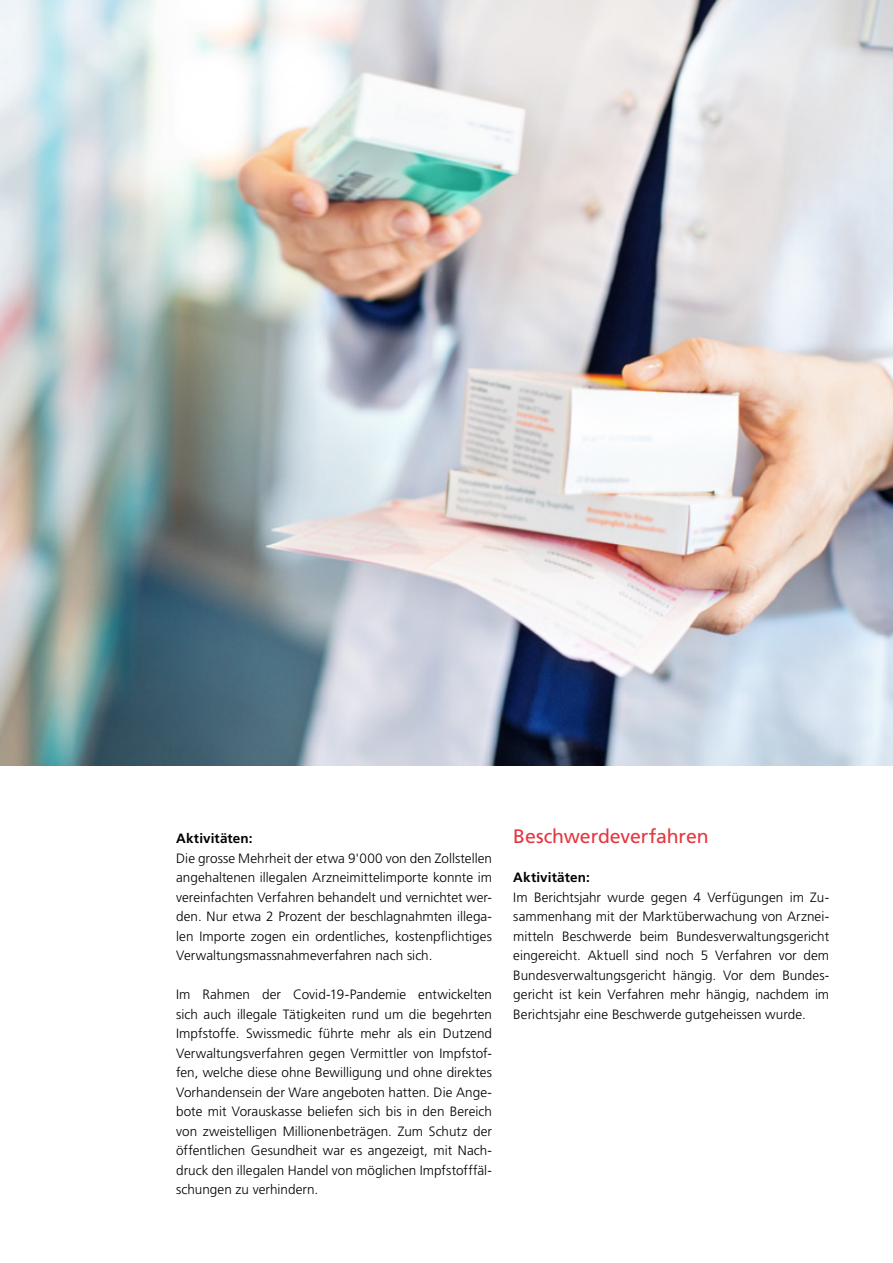
<style>
.page{position:relative;width:893px;height:1263px;background:#fff}
.page>*{position:absolute;margin:0;border:0;box-sizing:border-box;transform-origin:0 0}
.Untertitel_1{font:19.5px "Frutiger LT Std";letter-spacing:-.01em;color:#e6363e}
.Grundtext{font:300 13.5px/19.5px "Frutiger LT Std";color:#000;text-align:justify}
.Grundtext_ohneAbstan{font:700 13.5px "Frutiger LT Std";letter-spacing:.01em;color:#000}
</style>
<div class="page">
<img style="left:0;top:0;width:893px;height:765px">
<p class="Grundtext_ohneAbstan" style="left:176px;top:831px;width:78px">Aktivitäten:</p>
<p class="Grundtext" style="left:176px;top:849px;width:317px">Die grosse Mehrheit der etwa 9'000 von den Zollstellen angehaltenen illegalen Arzneimittelimporte konnte im vereinfachten Verfahren behandelt und vernichtet wer&shy;den. Nur etwa 2 Prozent der beschlagnahmten illega&shy;len Importe zogen ein ordentliches, kostenpflichtiges Verwaltungsmassnahmeverfahren nach sich.</p>
<p class="Grundtext" style="left:176px;top:985px;width:317px">Im Rahmen der Covid-19-Pandemie entwickelten sich auch illegale Tätigkeiten rund um die begehrten Impfstoffe. Swissmedic führte mehr als ein Dutzend Verwaltungsverfahren gegen Vermittler von Impfstof&shy;fen, welche diese ohne Bewilligung und ohne direktes Vorhandensein der Ware angeboten hatten. Die Ange&shy;bote mit Vorauskasse beliefen sich bis in den Bereich von zweistelligen Millionenbeträgen. Zum Schutz der öffentlichen Gesundheit war es angezeigt, mit Nach&shy;druck den illegalen Handel von möglichen Impfstofffäl&shy;schungen zu verhindern.</p>
<p class="Untertitel_1" style="left:513px;top:825px;width:197px">Beschwerdeverfahren</p>
<p class="Grundtext_ohneAbstan" style="left:513px;top:870px;width:78px">Aktivitäten:</p>
<p class="Grundtext" style="left:513px;top:888px;width:317px">Im Berichtsjahr wurde gegen 4 Verfügungen im Zu&shy;sammenhang mit der Marktüberwachung von Arznei&shy;mitteln Beschwerde beim Bundesverwaltungsgericht eingereicht. Aktuell sind noch 5 Verfahren vor dem Bundesverwaltungsgericht hängig. Vor dem Bundes&shy;gericht ist kein Verfahren mehr hängig, nachdem im Berichtsjahr eine Beschwerde gutgeheissen wurde.</p>
</div>
